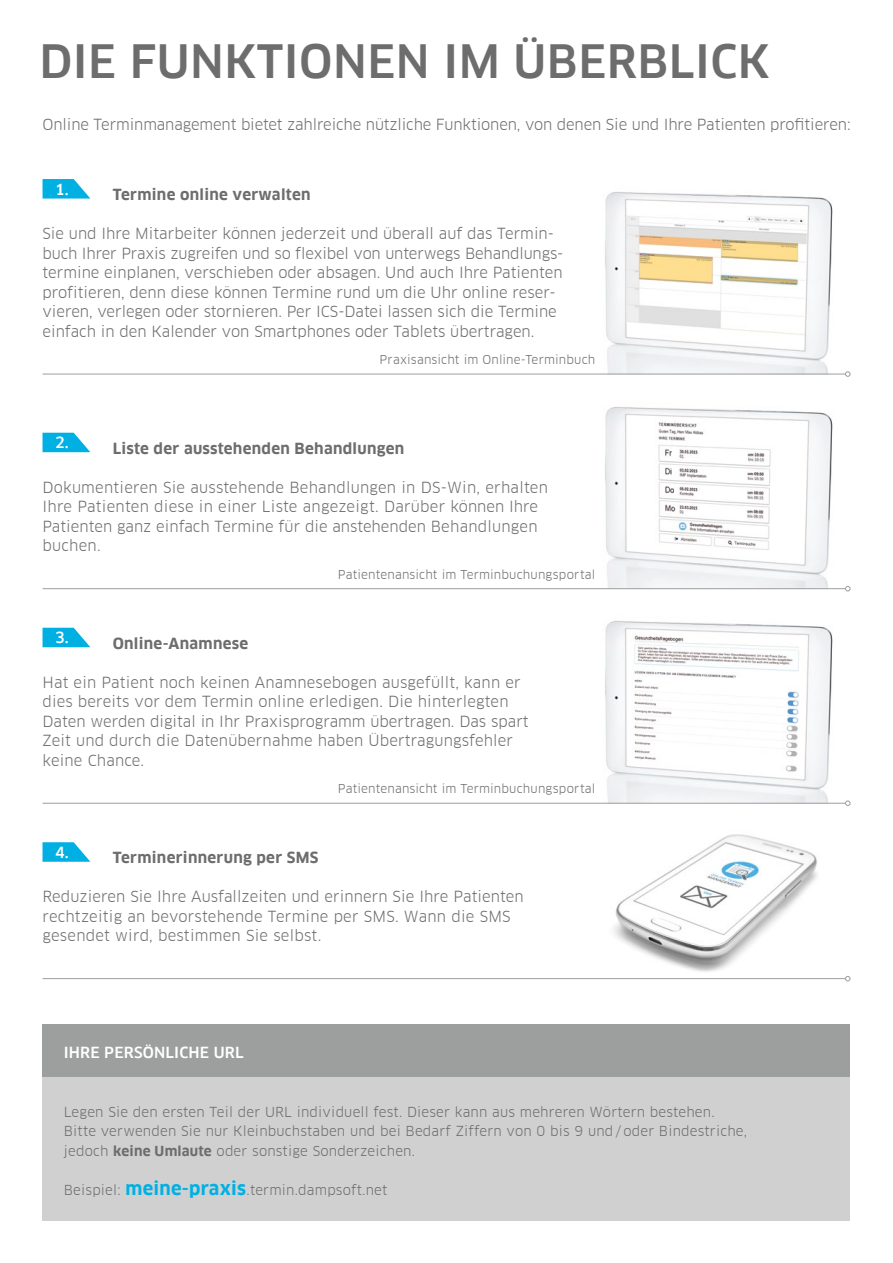
<style>
.page{position:relative;width:893px;height:1263px;background:#fff}
.page>*{position:absolute;margin:0;border:0;box-sizing:border-box;transform-origin:0 0}
.Headline{font:500 45px "Clan Offc Pro";letter-spacing:.01em;color:#6d6d6d}
.Fließtext{font:15px/19.5px "Clan Offc Pro";color:#6d6d6d}
.Fließtext-2{font:700 15px "Clan Offc Pro";letter-spacing:.02em;color:#6d6d6d}
.Fließtext-3{font:500 15px "Clan Offc Pro";letter-spacing:.01em;color:#fff}
.Fließtext-4{font:13.5px/19.5px "Clan Offc Pro";letter-spacing:.015em;color:#6d6d6d}
.Fließtext-5{font:12px "Clan Offc Pro";letter-spacing:.015em;color:#6d6d6d}
.s1{font-weight:700}
.s2{font-weight:700;font-size:18px;color:#00b0e3}
</style>
<div class="page">
<img style="left:614px;top:834px;width:203px;height:138px">
<img style="left:591px;top:192px;width:253px;height:182px">
<img style="left:605px;top:407px;width:228px;height:181px">
<img style="left:591px;top:621px;width:253px;height:182px">
<div style="left:43px;top:1077px;width:807px;height:143px;background:#d0d0d1"></div>
<div style="left:43px;top:1025px;width:807px;height:52px;background:#9d9e9e"></div>
<svg style="left:42px;top:179px;width:48px;height:20px"></svg>
<svg style="left:42px;top:433px;width:48px;height:19px"></svg>
<svg style="left:42px;top:628px;width:48px;height:19px"></svg>
<svg style="left:42px;top:842px;width:48px;height:20px"></svg>
<hr style="left:43px;top:374px;width:802px;height:1px;background:#9d9e9e">
<svg style="left:845px;top:371px;width:5px;height:6px"></svg>
<hr style="left:43px;top:588px;width:802px;height:1px;background:#9d9e9e">
<svg style="left:845px;top:586px;width:5px;height:5px"></svg>
<hr style="left:43px;top:803px;width:802px;height:1px;background:#9d9e9e">
<svg style="left:845px;top:800px;width:5px;height:6px"></svg>
<hr style="left:43px;top:978px;width:802px;height:1px;background:#9d9e9e">
<svg style="left:845px;top:976px;width:5px;height:5px"></svg>
<p class="Headline" style="left:39px;top:35px;width:732px">DIE FUNKTIONEN IM ÜBERBLICK</p>
<p class="Fließtext" style="left:43px;top:114px;width:810px">Online Terminmanagement bietet zahlreiche nützliche Funktionen, von denen Sie und Ihre Patienten profitieren:</p>
<p class="Fließtext-3" style="left:55px;top:180px;width:15px">1.</p>
<p class="Fließtext-2" style="left:113px;top:186px;width:199px">Termine online verwalten</p>
<p class="Fließtext" style="left:43px;top:224px;width:522px">Sie und Ihre Mitarbeiter können jederzeit und überall auf das Termin&shy;buch Ihrer Praxis zugreifen und so flexibel von unterwegs Behandlungs&shy;termine einplanen, verschieben oder absagen. Und auch Ihre Patienten profitieren, denn diese können Termine rund um die Uhr online reser&shy;vieren, verlegen oder stornieren. Per ICS-Datei lassen sich die Termine einfach in den Kalender von Smartphones oder Tablets übertragen.</p>
<p class="Fließtext-3" style="left:55px;top:434px;width:15px">2.</p>
<p class="Fließtext-5" style="left:380px;top:353px;width:217px">Praxisansicht im Online-Terminbuch</p>
<p class="Fließtext-2" style="left:113px;top:439px;width:293px">Liste der ausstehenden Behandlungen</p>
<p class="Fließtext" style="left:43px;top:477px;width:507px">Dokumentieren Sie ausstehende Behandlungen in DS-Win, erhalten Ihre Patienten diese in einer Liste angezeigt. Darüber können Ihre Patienten ganz einfach Termine für die anstehenden Behandlungen buchen.</p>
<p class="Fließtext-3" style="left:55px;top:629px;width:15px">3.</p>
<p class="Fließtext-2" style="left:113px;top:634px;width:137px">Online-Anamnese</p>
<p class="Fließtext-5" style="left:338px;top:567px;width:259px">Patientenansicht im Terminbuchungsportal</p>
<p class="Fließtext" style="left:43px;top:672px;width:488px">Hat ein Patient noch keinen Anamnesebogen ausgefüllt, kann er dies bereits vor dem Termin online erledigen. Die hinterlegten Daten werden digital in Ihr Praxisprogramm übertragen. Das spart Zeit und durch die Datenübernahme haben Übertragungsfehler keine Chance.</p>
<p class="Fließtext-3" style="left:55px;top:844px;width:15px">4.</p>
<p class="Fließtext-5" style="left:338px;top:782px;width:259px">Patientenansicht im Terminbuchungsportal</p>
<p class="Fließtext-2" style="left:113px;top:849px;width:207px">Terminerinnerung per SMS</p>
<p class="Fließtext" style="left:43px;top:887px;width:483px">Reduzieren Sie Ihre Ausfallzeiten und erinnern Sie Ihre Patienten rechtzeitig an bevorstehende Termine per SMS. Wann die SMS gesendet wird, bestimmen Sie selbst.</p>
<p class="Fließtext-3" style="left:64px;top:1044px;width:181px">IHRE PERSÖNLICHE URL</p>
<p class="Fließtext-4" style="left:64px;top:1102px;width:685px">Legen Sie den ersten Teil der URL individuell fest. Dieser kann aus mehreren Wörtern bestehen.<br>Bitte verwenden Sie nur Kleinbuchstaben und bei Bedarf Ziffern von 0 bis 9 und/ oder Bindestriche, jedoch <span class="s1">keine Umlaute</span> oder sonstige Sonderzeichen.</p>
<p class="Fließtext-4" style="left:64px;top:1180px;width:325px">Beispiel: <span class="s2">meine-praxis</span>.termin.dampsoft.net</p>
</div>
